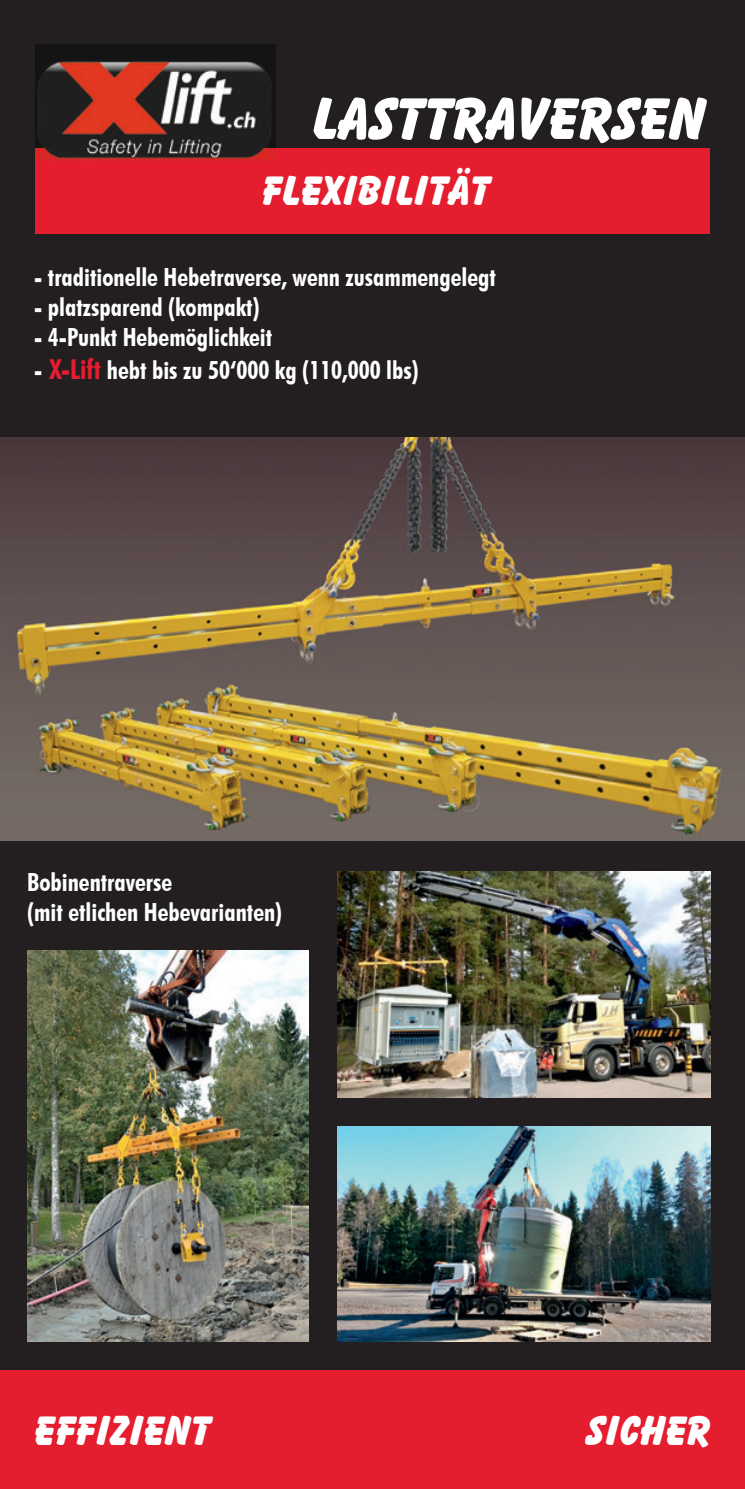
<style>
.page{position:relative;width:745px;height:1489px;background:#fff}
.page>*{position:absolute;margin:0;border:0;box-sizing:border-box;transform-origin:0 0}
.t1{font:800 60px "Balloon BT";color:#fff}
.t2{font:800 42.5px "Balloon BT";color:#fff}
.t3{font:700 condensed 25px/30px "Futura BT";color:#fff}
.s1{font-size:27.5px;color:#e41d2f}
</style>
<div class="page">
<div style="left:0;top:0;width:744px;height:1488px;background:#231f20"></div>
<img style="left:0;top:438px;width:744px;height:402px">
<div style="left:0;top:1369px;width:744px;height:119px;background:#e41d2f"></div>
<div style="left:35px;top:149px;width:674px;height:85px;background:#e41d2f"></div>
<img style="left:35px;top:44px;width:240px;height:116px">
<img style="left:27px;top:950px;width:281px;height:390px">
<img style="left:337px;top:871px;width:373px;height:226px">
<img style="left:337px;top:1126px;width:373px;height:215px">
<h1 class="t1" style="left:312px;top:82px;width:395px">LASTTRAVERSEN</h1>
<h2 class="t2" style="left:262px;top:165px;width:230px">FLEXIBILITÄT</h2>
<p class="t3" style="left:34px;top:262px;width:462px">- traditionelle Hebetraverse, wenn zusammengelegt</p>
<p class="t3" style="left:34px;top:292px;width:227px">- platzsparend (kompakt)</p>
<p class="t3" style="left:34px;top:322px;width:239px">- 4-Punkt Hebemöglichkeit</p>
<p class="t3" style="left:34px;top:355px;width:386px">- <span class="s1">X-Lift</span> hebt bis zu 50‘000 kg (110,000 lbs)</p>
<p class="t3" style="left:27px;top:866px;width:256px">Bobinentraverse<br>(mit etlichen Hebevarianten)</p>
<h2 class="t2" style="left:34px;top:1404px;width:178px">EFFIZIENT</h2>
<h2 class="t2" style="left:586px;top:1404px;width:126px">SICHER</h2>
</div>
